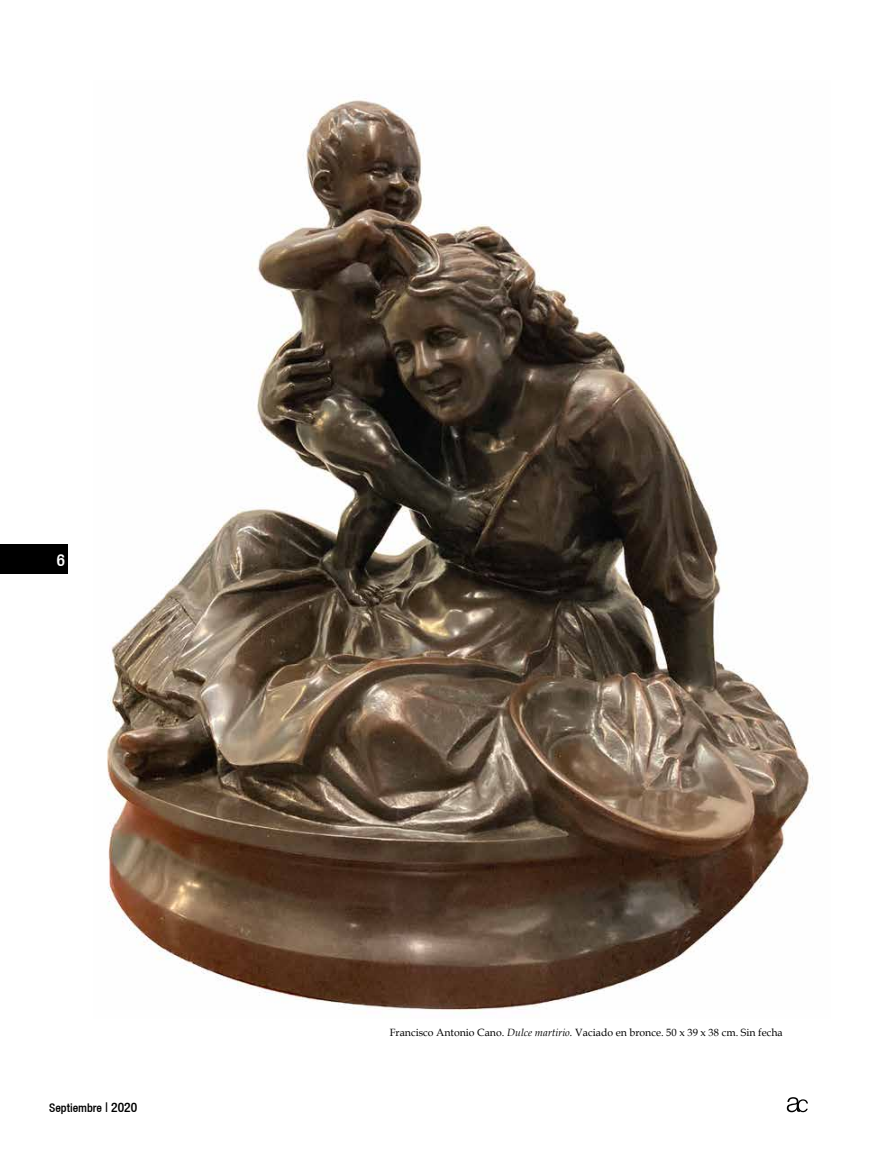
<style>
.page{position:relative;width:893px;height:1149px;background:#fff}
.page>*{position:absolute;margin:0;border:0;box-sizing:border-box;transform-origin:0 0}
.t1{font:500 condensed 16.95px "Helvetica 67";color:#fff}
.t2{font:500 condensed 12px "Helvetica 67";color:#000}
.t3{font:10.5px "Book Antiqua";color:#000}
.s1{font-size:13.5px}
.s2{font-style:italic}
</style>
<div class="page">
<div style="left:0;top:544px;width:68px;height:29px;background:#000"></div>
<svg style="left:787px;top:1097px;width:21px;height:14px"></svg>
<img style="left:107px;top:98px;width:707px;height:913px">
<h1 class="t1" style="left:57px;top:549px;width:10px">6</h1>
<p class="t2" style="left:49px;top:1100px;width:90px">Septiembre <span class="s1">| 2020</span></p>
<p class="t3" style="left:390px;top:1024px;width:395px">Francisco Antonio Cano. <span class="s2">Dulce martirio.</span> Vaciado en bronce. 50 x 39 x 38 cm. Sin fecha</p>
</div>
